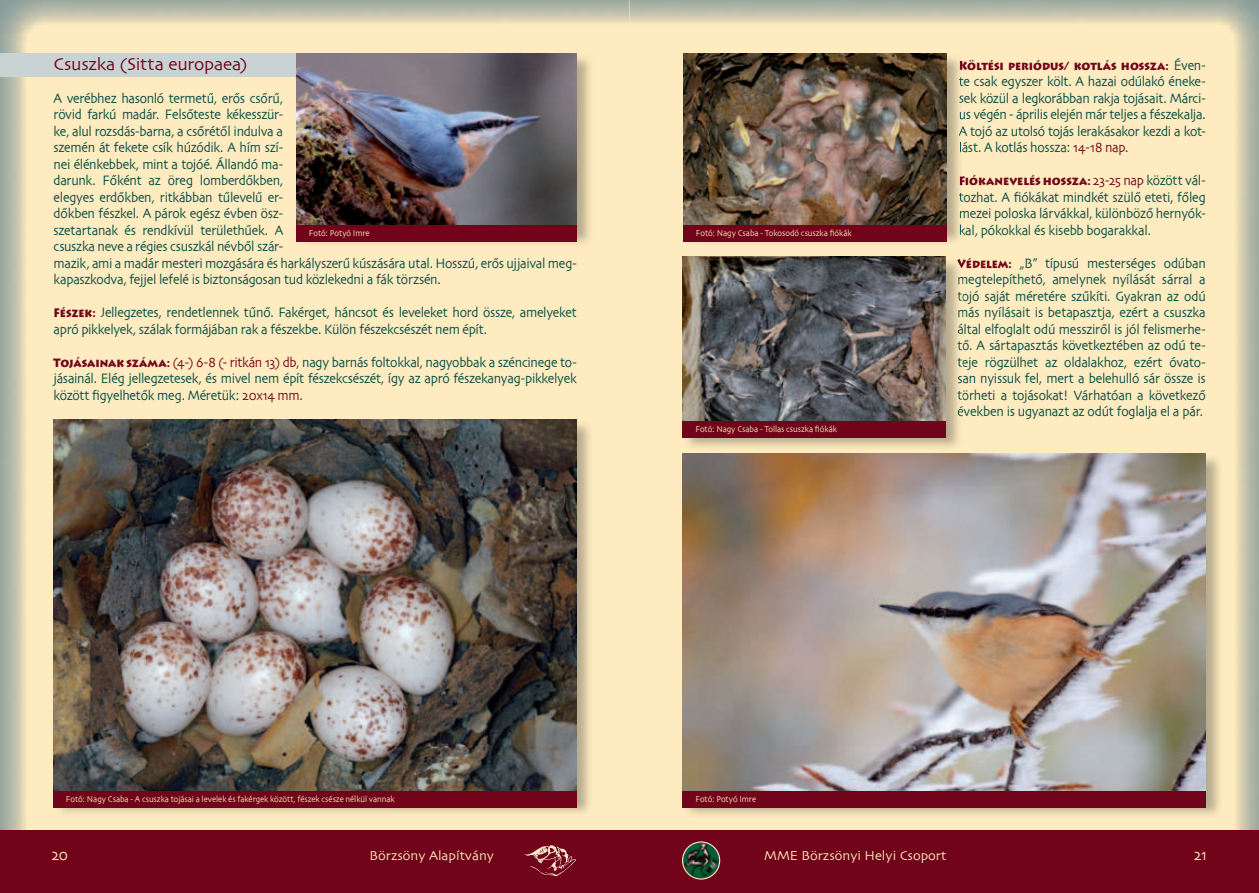
<style>
.page{position:relative;width:1259px;height:893px;background:#fff}
.page>*{position:absolute;margin:0;border:0;box-sizing:border-box;transform-origin:0 0}
.t1{font:18px "Skia";letter-spacing:-.01em;color:#71031a}
.t2{font:16.5px "Skia";color:#feebbf;scale:.9 1}
.t3{font:14.25px/16.5px "Skia";letter-spacing:-.02em;color:#004841;text-align:justify;scale:.9 1}
.t4{font:13.5px "Skia";color:#feebbf}
.t5{font:900 12px "Lithos Pro";color:#71031a;scale:.9 1}
.t6{font:9px "Skia";letter-spacing:-.01em;color:#feebbf;scale:.9 1}
.s1{font-family:"Lithos Pro";font-weight:900;font-size:12px;color:#71031a}
.s2{color:#71031a}
.s3{font-family:"Skia";font-weight:400;font-size:14.25px;color:#004841}
.s4{font-family:"Skia";font-weight:400;font-size:14.25px}
.s5{color:#231f20}
</style>
<div class="page">
<div style="left:0;top:0;width:629px;height:893px;background:#feebbf"></div>
<img style="left:0;top:52px;width:27px;height:779px">
<div style="left:0;top:831px;width:629px;height:62px;background:#71031a"></div>
<img style="left:525px;top:845px;width:50px;height:26px">
<div style="left:629px;top:0;width:630px;height:893px;background:#feebbf"></div>
<img style="left:1234px;top:52px;width:25px;height:779px">
<div style="left:629px;top:831px;width:630px;height:62px;background:#71031a"></div>
<img style="left:683px;top:842px;width:36px;height:36px;border-radius:18px">
<div style="left:682px;top:841px;width:38px;height:39px;border:1px solid #feebbf;border-radius:50%"></div>
<div style="left:0;top:53px;width:566px;height:24px;background:#cad3d3"></div>
<img style="left:296px;top:53px;width:281px;height:172px">
<img style="left:53px;top:419px;width:537px;height:394px">
<img style="left:53px;top:420px;width:523px;height:371px">
<img style="left:683px;top:53px;width:278px;height:189px">
<svg style="left:960px;top:59px;width:3px;height:11px"></svg>
<svg style="left:959px;top:76px;width:4px;height:13px"></svg>
<img style="left:959px;top:92px;width:4px;height:14px">
<svg style="left:960px;top:109px;width:3px;height:13px"></svg>
<img style="left:959px;top:125px;width:4px;height:14px">
<svg style="left:960px;top:142px;width:3px;height:11px"></svg>
<svg style="left:959px;top:175px;width:4px;height:27px"></svg>
<svg style="left:960px;top:208px;width:3px;height:13px"></svg>
<img style="left:960px;top:224px;width:3px;height:14px">
<img style="left:683px;top:53px;width:263px;height:172px">
<img style="left:682px;top:256px;width:280px;height:191px">
<svg style="left:957px;top:257px;width:5px;height:11px"></svg>
<svg style="left:958px;top:274px;width:4px;height:13px"></svg>
<img style="left:957px;top:290px;width:5px;height:14px">
<svg style="left:958px;top:307px;width:4px;height:13px"></svg>
<img style="left:957px;top:323px;width:5px;height:14px">
<svg style="left:957px;top:340px;width:5px;height:13px"></svg>
<img style="left:957px;top:356px;width:5px;height:14px">
<svg style="left:958px;top:373px;width:4px;height:13px"></svg>
<img style="left:957px;top:389px;width:5px;height:14px">
<svg style="left:957px;top:406px;width:5px;height:13px"></svg>
<img style="left:682px;top:257px;width:264px;height:164px">
<img style="left:687px;top:453px;width:533px;height:362px">
<img style="left:682px;top:453px;width:523px;height:338px">
<div style="left:296px;top:225px;width:281px;height:17px;background:#71031a"></div>
<div style="left:53px;top:791px;width:523px;height:17px;background:#71031a"></div>
<div style="left:683px;top:225px;width:263px;height:16px;background:#71031a"></div>
<div style="left:682px;top:421px;width:264px;height:17px;background:#71031a"></div>
<div style="left:682px;top:791px;width:523px;height:17px;background:#71031a"></div>
<p class="t1" style="left:54px;top:53px;width:195px">Csuszka (Sitta europaea)</p>
<p class="t3" style="left:54px;top:91px;width:583px;text-align:left">A verébhez hasonló termetű, erős csőrű,<br>rövid farkú madár. Felsőteste kékesszür-<br>ke, alul rozsdás-barna, a csőrétől indulva a<br>szemén át fekete csík húzódik. A hím szí-<br>nei élénkebbek, mint a tojóé. Állandó ma-<br>darunk. Főként az öreg lomberdőkben,<br>elegyes erdőkben, ritkábban tűlevelű er-<br>dőkben fészkel. A párok egész évben ösz-<br>szetartanak és rendkívül területhűek. A<br>csuszka neve a régies csuszkál névből szár-<br>mazik, ami a madár mesteri mozgására és harkályszerű kúszására utal. Hosszú, erős ujjaival meg&shy;kapaszkodva, fejjel lefelé is biztonságosan tud közlekedni a fák törzsén.</p>
<p class="t3" style="left:54px;top:305px;width:583px"><span class="s1">Fészek:</span> Jellegzetes, rendetlennek tűnő. Fakérget, háncsot és leveleket hord össze, amelyeket apró pikkelyek, szálak formájában rak a fészekbe. Külön fészekcsészét nem épít.</p>
<p class="t3" style="left:54px;top:355px;width:583px"><span class="s1">Tojásainak száma:</span> <span class="s2">(4-) 6-8 (- ritkán 13) db</span>, nagy barnás foltokkal, nagyobbak a széncinege to&shy;jásainál. Elég jellegzetesek, és mivel nem épít fészekcsészét, így az apró fészekanyag-pikkelyek között figyelhetők meg. Méretük: <span class="s2">20x14 mm.</span></p>
<p class="t6" style="left:309px;top:228px;width:69px">Fotó: Potyó Imre</p>
<p class="t6" style="left:696px;top:228px;width:175px">Fotó: Nagy Csaba - Tokosodó csuszka fiókák</p>
<p class="t6" style="left:695px;top:424px;width:159px">Fotó: Nagy Csaba - Tollas csuszka fiókák</p>
<p class="t5" style="left:958px;top:58px;width:276px">Költési periódus/ kotlás hossza: <span class="s3">Éven-</span></p>
<p class="t3" style="left:958px;top:74px;width:276px">te csak egyszer költ. A hazai odúlakó éneke&shy;sek közül a legkorábban rakja tojásait. Márci&shy;us végén - április elején már teljes a fészekalja.<br>A tojó az utolsó tojás lerakásakor kezdi a kot&shy;lást. A kotlás hossza: <span class="s2">14-18 nap.</span></p>
<p class="t5" style="left:958px;top:173px;width:276px">Fiókanevelés hossza: <span class="s4">23-25 nap</span> <span class="s3">között vál-</span></p>
<p class="t3" style="left:958px;top:190px;width:276px">tozhat. A fiókákat mindkét szülő eteti<span class="s5">,</span> főleg mezei poloska lárvákkal, különböző hernyók&shy;kal, pókokkal és kisebb bogarakkal.</p>
<p class="t3" style="left:957px;top:256px;width:278px"><span class="s1">Védelem:</span> „B” típusú mesterséges odúban megtelepíthető, amelynek nyílását sárral a tojó saját méretére szűkíti. Gyakran az odú más nyílásait is betapasztja, ezért a csuszka által elfoglalt odú messziről is jól felismerhe&shy;tő. A sártapasztás következtében az odú te&shy;teje rögzülhet az oldalakhoz, ezért óvato&shy;san nyissuk fel, mert a belehulló sár össze is törheti a tojásokat! Várhatóan a következő években is ugyanazt az odút foglalja el a pár.</p>
<p class="t6" style="left:66px;top:794px;width:367px">Fotó: Nagy Csaba - A csuszka tojásai a levelek és fakérgek között, fészek csésze nélkül vannak</p>
<p class="t6" style="left:695px;top:794px;width:69px">Fotó: Potyó Imre</p>
<p class="t2" style="left:51px;top:845px;width:20px">20</p>
<p class="t4" style="left:369px;top:848px;width:126px">Börzsöny Alapítvány</p>
<p class="t4" style="left:764px;top:848px;width:184px">MME Börzsönyi Helyi Csoport</p>
<p class="t2" style="left:1193px;top:845px;width:16px">21</p>
</div>
